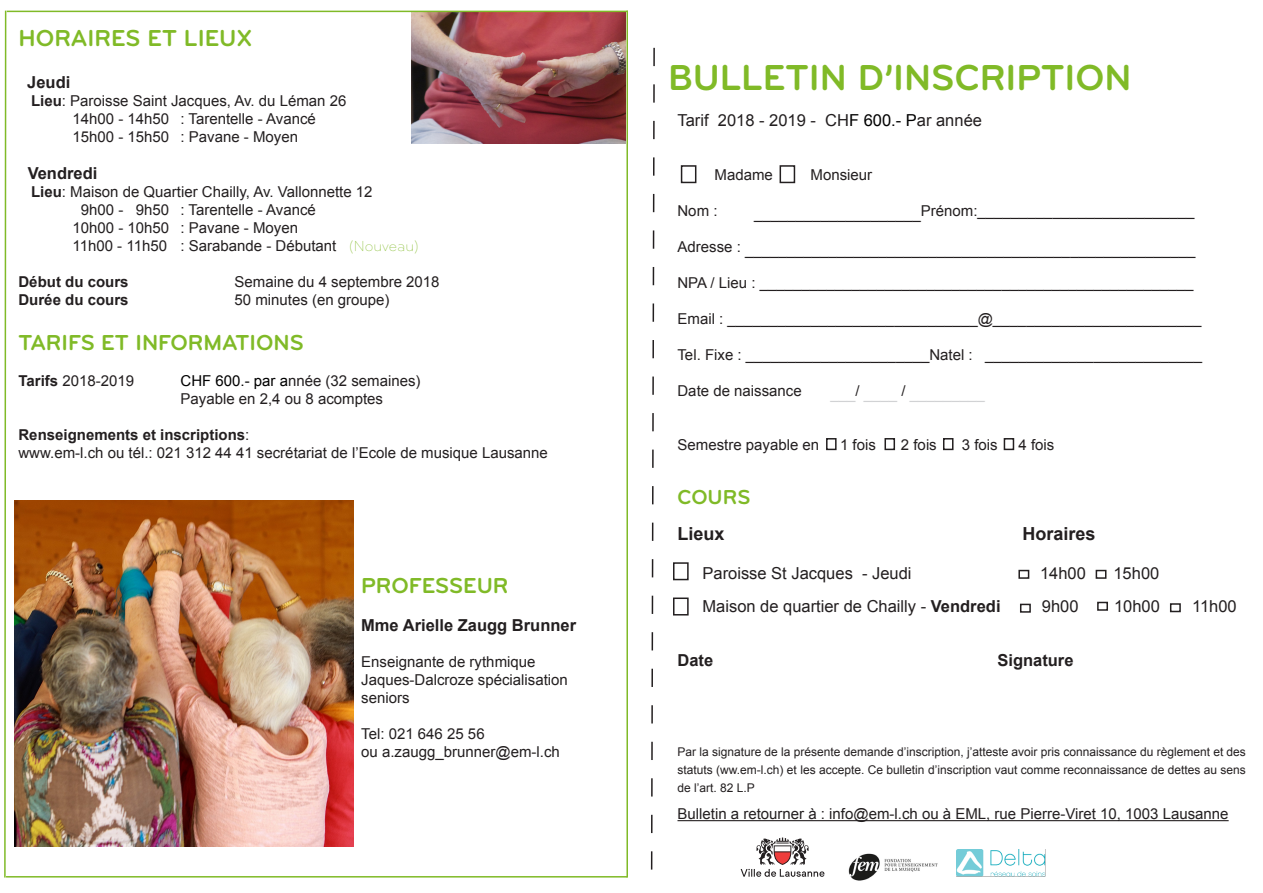
<style>
.page{position:relative;width:1263px;height:893px;background:#fff}
.page>*{position:absolute;margin:0;border:0;box-sizing:border-box;transform-origin:0 0}
.t1{font:700 37.5px "Bryant";color:#80ba27}
.t2{font:700 24px "Bryant";color:#80ba27}
.t3{font:700 22.5px "Bryant";color:#80ba27}
.t4{font:700 21px "Bryant";color:#80ba27}
.t5{font:700 18px "Arial";color:#231f20}
.t6{font:16.5px "Arial";color:#231f20}
.t7{font:700 16.5px "Arial";color:#231f20}
.t8{font:15px/18px "Arial";color:#231f20}
.t9{font:700 15px "Arial";color:#231f20}
.t10{font:15px "Arial";color:#d1d2d4}
.t11{font:12px/18px "Arial";color:#231f20;text-align:justify}
.s1{font-weight:700}
.s2{font-family:"Bryant";font-weight:300;color:#80ba27}
.s3{color:#000}
.s4{font-weight:400}
</style>
<div class="page">
<hr style="left:677px;top:820px;width:551px;height:1px;background:#231f20">
<div style="left:779px;top:165px;width:16px;height:18px;border:2px solid #231f20"></div>
<div style="left:1020px;top:604px;width:11px;height:9px;border:2px solid #231f20"></div>
<div style="left:681px;top:165px;width:15px;height:18px;border:2px solid #231f20"></div>
<div style="left:826px;top:438px;width:10px;height:12px;border:2px solid #231f20"></div>
<div style="left:884px;top:438px;width:11px;height:12px;border:2px solid #231f20"></div>
<div style="left:943px;top:438px;width:10px;height:12px;border:2px solid #231f20"></div>
<div style="left:1004px;top:438px;width:10px;height:12px;border:2px solid #231f20"></div>
<div style="left:673px;top:562px;width:16px;height:18px;border:2px solid #231f20"></div>
<div style="left:673px;top:597px;width:16px;height:18px;border:2px solid #231f20"></div>
<svg style="left:650px;top:47px;width:5px;height:823px"></svg>
<img style="left:412px;top:13px;width:214px;height:131px">
<img style="left:848px;top:853px;width:90px;height:28px">
<img style="left:957px;top:849px;width:88px;height:28px">
<hr style="left:626px;top:11px;width:2px;height:866px;background:#80ba27">
<hr style="left:6px;top:876px;width:621px;height:1px;background:#80ba27">
<svg style="left:4px;top:10px;width:3px;height:868px"></svg>
<hr style="left:7px;top:11px;width:621px;height:1px;background:#80ba27">
<div style="left:1018px;top:570px;width:11px;height:9px;border:2px solid #231f20"></div>
<div style="left:1096px;top:570px;width:10px;height:9px;border:2px solid #231f20"></div>
<div style="left:1097px;top:602px;width:11px;height:9px;border:2px solid #231f20"></div>
<div style="left:1170px;top:603px;width:11px;height:9px;border:2px solid #231f20"></div>
<svg style="left:741px;top:837px;width:83px;height:40px"></svg>
<img style="left:14px;top:500px;width:339px;height:346px">
<p class="t2" style="left:18px;top:23px;width:235px">HORAIRES ET LIEUX</p>
<p class="t7" style="left:27px;top:71px;width:45px">Jeudi</p>
<p class="t8" style="left:31px;top:91px;width:317px"><span class="s1">Lieu</span>: Paroisse Saint Jacques, Av. du Léman 26</p>
<p class="t8" style="left:72px;top:109px;width:245px">14h00 - 14h50 : Tarentelle - Avancé</p>
<p class="t8" style="left:72px;top:127px;width:227px">15h00 - 15h50 : Pavane - Moyen</p>
<p class="t7" style="left:28px;top:163px;width:71px">Vendredi</p>
<p class="t8" style="left:31px;top:183px;width:343px"><span class="s1">Lieu</span>: Maison de Quartier Chailly, Av. Vallonnette 12</p>
<p class="t8" style="left:81px;top:201px;width:237px">9h00 - 9h50 : Tarentelle - Avancé</p>
<p class="t8" style="left:72px;top:219px;width:227px">10h00 - 10h50 : Pavane - Moyen</p>
<p class="t8" style="left:72px;top:237px;width:348px">11h00 - 11h50 : Sarabande - Débutant <span class="s2">(Nouveau)</span></p>
<p class="t9" style="left:18px;top:272px;width:112px">Début du cours</p>
<p class="t8" style="left:234px;top:273px;width:207px">Semaine du 4 septembre 2018</p>
<p class="t9" style="left:18px;top:290px;width:112px">Durée du cours</p>
<p class="t8" style="left:234px;top:291px;width:157px">50 minutes (en groupe)</p>
<p class="t3" style="left:18px;top:329px;width:287px">TARIFS ET INFORMATIONS</p>
<p class="t8" style="left:18px;top:372px;width:117px"><span class="s1">Tarifs</span> 2018-2019</p>
<p class="t8" style="left:180px;top:372px;width:242px"><span class="s3">CHF 600.- par a</span>nnée (32 semaines)</p>
<p class="t8" style="left:180px;top:390px;width:204px">Payable en 2,4 ou 8 acomptes</p>
<p class="t9" style="left:18px;top:425px;width:232px">Renseignements et inscriptions<span class="s4">:</span></p>
<p class="t8" style="left:18px;top:444px;width:531px">www.em-l.ch ou tél.: 021 312 44 41 secrétariat de l’Ecole de musique Lausanne</p>
<p class="t3" style="left:361px;top:571px;width:149px">PROFESSEUR</p>
<p class="t7" style="left:361px;top:614px;width:216px">Mme Arielle Zaugg Brunner</p>
<p class="t8" style="left:361px;top:653px;width:208px">Enseignante de rythmique<br>Jaques-Dalcroze spécialisation seniors</p>
<p class="t8" style="left:361px;top:725px;width:125px">Tel: 021 646 25 56</p>
<p class="t8" style="left:361px;top:743px;width:200px">ou a.zaugg_brunner@em-l.ch</p>
<p class="t1" style="left:668px;top:54px;width:465px">BULLETIN D’INSCRIPTION</p>
<p class="t6" style="left:677px;top:109px;width:306px">Tarif 2018 - 2019 - CH<span class="s3">F 600.- P</span>ar année</p>
<p class="t8" style="left:715px;top:166px;width:60px">Madame</p>
<p class="t8" style="left:810px;top:166px;width:63px">Monsieur</p>
<p class="t8" style="left:677px;top:202px;width:42px">Nom :</p>
<p class="t8" style="left:754px;top:202px;width:442px">____________________Prénom:__________________________</p>
<p class="t8" style="left:677px;top:241px;width:519px">Adresse : ______________________________________________________</p>
<p class="t8" style="left:677px;top:274px;width:517px">NPA / Lieu : ____________________________________________________</p>
<p class="t8" style="left:677px;top:310px;width:525px">Email : ______________________________@_________________________</p>
<p class="t8" style="left:677px;top:346px;width:526px">Tel. Fixe : ______________________Natel : __________________________</p>
<p class="t8" style="left:677px;top:382px;width:126px">Date de naissance</p>
<p class="t10" style="left:830px;top:384px;width:156px">___<sup>/</sup> ____ <sup>/</sup> _________</p>
<p class="t8" style="left:677px;top:436px;width:143px">Semestre payable en</p>
<p class="t8" style="left:840px;top:436px;width:37px">1 fois</p>
<p class="t8" style="left:901px;top:436px;width:37px">2 fois</p>
<p class="t8" style="left:962px;top:436px;width:37px">3 fois</p>
<p class="t8" style="left:1018px;top:436px;width:37px">4 fois</p>
<p class="t4" style="left:677px;top:484px;width:74px">COURS</p>
<p class="t5" style="left:677px;top:522px;width:49px">Lieux</p>
<p class="t5" style="left:1022px;top:522px;width:75px">Horaires</p>
<p class="t6" style="left:702px;top:562px;width:211px">Paroisse St Jacques - Jeudi</p>
<p class="t6" style="left:1040px;top:562px;width:47px">14h00</p>
<p class="t6" style="left:1113px;top:562px;width:47px">15h00</p>
<p class="t6" style="left:702px;top:595px;width:300px">Maison de quartier de Chailly - <span class="s1">Vendredi</span></p>
<p class="t6" style="left:1042px;top:595px;width:38px">9h00</p>
<p class="t6" style="left:1114px;top:595px;width:47px">10h00</p>
<p class="t6" style="left:1192px;top:595px;width:46px">11h00</p>
<p class="t7" style="left:677px;top:649px;width:37px">Date</p>
<p class="t7" style="left:997px;top:649px;width:78px">Signature</p>
<p class="t11" style="left:677px;top:743px;width:570px">Par la signature de la présente demande d’inscription, j’atteste avoir pris connaissance du règlement et des statuts (ww.em-l.ch) et les accepte. Ce bulletin d’inscription vaut comme reconnaissance de dettes au sens de l’art. 82 L.P</p>
<p class="t8" style="left:677px;top:805px;width:553px">Bulletin a retourner à : info@em-l.ch ou à EML, rue Pierre-Viret 10, 1003 Lausanne</p>
</div>
